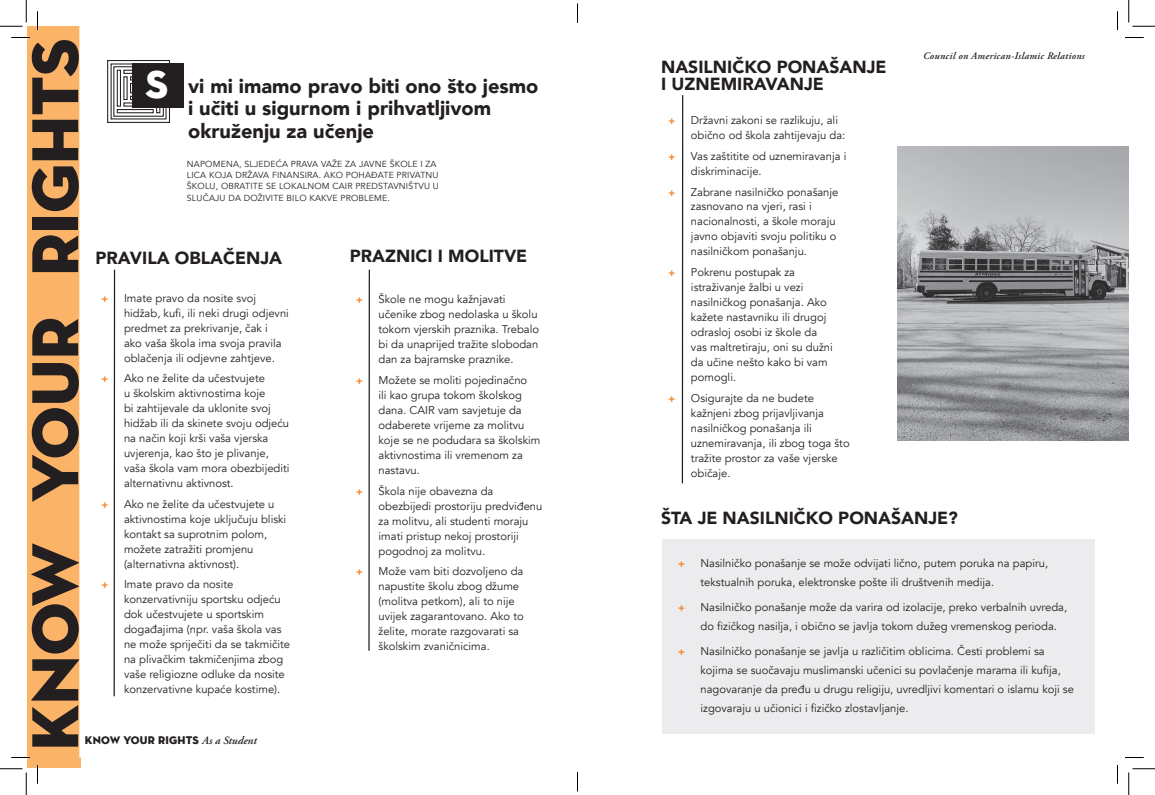
<style>
.page{position:relative;width:1155px;height:795px;background:#fff}
.page>*{position:absolute;margin:0;border:0;box-sizing:border-box;transform-origin:0 0}
.t1{font:67.5px "Neutra Disp Titling";color:#231f20}
.t2{font:40px "Neutra Disp Titling";color:#fff}
.t3{font:900 20px/22.5px "Avenir";color:#231f20}
.t4{font:900 17.5px/17.5px "Avenir";color:#231f20}
.t5{font:11.25px/15px "Avenir";color:#231f20}
.t6{font:11.25px "Neutra Disp Titling";letter-spacing:.02em;color:#231f20}
.t7{font:700 11.25px "Helvetica Neue";color:#f58320}
.t8{font:italic 600 10px "Adobe Garamond Pro";letter-spacing:.03em;color:#231f20}
.t9{font:8.75px/11.2px "Avenir";letter-spacing:.02em;color:#231f20}
.s1{font-family:"Adobe Garamond Pro";font-weight:600;font-style:italic}
</style>
<div class="page">
<div style="left:27px;top:27px;width:54px;height:741px;background:#fbb367"></div>
<svg style="left:662px;top:95px;width:466px;height:639px"></svg>
<svg style="left:107px;top:60px;width:63px;height:63px"></svg>
<div style="left:132px;top:63px;width:51px;height:45px;background:#231f20"></div>
<hr style="left:368px;top:270px;width:2px;height:381px;background:#231f20">
<div style="left:662px;top:540px;width:432px;height:194px;background:#ececee"></div>
<hr style="left:114px;top:270px;width:1px;height:426px;background:#231f20">
<hr style="left:682px;top:95px;width:1px;height:388px;background:#231f20">
<img style="left:897px;top:147px;width:231px;height:294px">
<svg style="left:11px;top:37px;width:19px;height:1px"></svg>
<svg style="left:1125px;top:37px;width:19px;height:1px"></svg>
<svg style="left:11px;top:757px;width:19px;height:1px"></svg>
<svg style="left:1125px;top:757px;width:19px;height:1px"></svg>
<svg style="left:37px;top:11px;width:1px;height:19px"></svg>
<svg style="left:37px;top:765px;width:1px;height:19px"></svg>
<svg style="left:1117px;top:11px;width:1px;height:19px"></svg>
<svg style="left:1117px;top:765px;width:1px;height:19px"></svg>
<svg style="left:0;top:0;width:27px;height:27px"></svg>
<svg style="left:0;top:769px;width:27px;height:26px"></svg>
<svg style="left:1129px;top:0;width:26px;height:27px"></svg>
<svg style="left:1129px;top:769px;width:26px;height:26px"></svg>
<svg style="left:577px;top:4px;width:1px;height:18px"></svg>
<svg style="left:577px;top:772px;width:1px;height:19px"></svg>
<h1 class="t1" style="left:13px;top:751px;width:714px;rotate:-90deg">KNOW YOUR RIGHTS</h1>
<h2 class="t2" style="left:146px;top:60px;width:24px">S</h2>
<h3 class="t3" style="left:188px;top:74px;width:352px">vi mi imamo pravo biti ono što jesmo i učiti u sigurnom i prihvatljivom okruženju za učenje</h3>
<p class="t9" style="left:187px;top:158px;width:254px">NAPOMENA, SLJEDEĆA PRAVA VAŽE ZA JAVNE ŠKOLE I ZA LICA KOJA DRŽAVA FINANSIRA. AKO POHAĐATE PRIVATNU ŠKOLU, OBRATITE SE LOKALNOM CAIR PREDSTAVNIŠTVU U SLUČAJU DA DOŽIVITE BILO KAKVE PROBLEME.</p>
<h3 class="t4" style="left:96px;top:248px;width:188px">PRAVILA OBLAČENJA</h3>
<p class="t7" style="left:102px;top:289px;width:8px">+</p>
<p class="t5" style="left:124px;top:290px;width:166px">Imate pravo da nosite svoj hidžab, kufi, ili neki drugi odjevni predmet za prekrivanje, čak i<br>ako vaša škola ima svoja pravila oblačenja ili odjevne zahtjeve.</p>
<p class="t7" style="left:102px;top:369px;width:8px">+</p>
<p class="t5" style="left:124px;top:371px;width:167px">Ako ne želite da učestvujete<br>u školskim aktivnostima koje<br>bi zahtijevale da uklonite svoj hidžab ili da skinete svoju odjeću na način koji krši vaša vjerska uvjerenja, kao što je plivanje, vaša škola vam mora obezbijediti alternativnu aktivnost.</p>
<p class="t7" style="left:102px;top:495px;width:8px">+</p>
<p class="t5" style="left:124px;top:497px;width:164px">Ako ne želite da učestvujete u aktivnostima koje uključuju bliski kontakt sa suprotnim polom, možete zatražiti promjenu (alternativna aktivnost).</p>
<p class="t7" style="left:102px;top:576px;width:8px">+</p>
<p class="t5" style="left:124px;top:577px;width:168px">Imate pravo da nosite konzervativniju sportsku odjeću dok učestvujete u sportskim događajima (npr. vaša škola vas ne može spriječiti da se takmičite na plivačkim takmičenjima zbog vaše religiozne odluke da nosite konzervativne kupaće kostime).</p>
<h3 class="t4" style="left:350px;top:247px;width:179px">PRAZNICI I MOLITVE</h3>
<p class="t7" style="left:356px;top:291px;width:8px">+</p>
<p class="t5" style="left:379px;top:292px;width:162px">Škole ne mogu kažnjavati učenike zbog nedolaska u školu tokom vjerskih praznika. Trebalo bi da unaprijed tražite slobodan dan za bajramske praznike.</p>
<p class="t7" style="left:356px;top:371px;width:8px">+</p>
<p class="t5" style="left:379px;top:373px;width:163px">Možete se moliti pojedinačno<br>ili kao grupa tokom školskog dana. CAIR vam savjetuje da odaberete vrijeme za molitvu koje se ne podudara sa školskim aktivnostima ili vremenom za nastavu.</p>
<p class="t7" style="left:356px;top:482px;width:8px">+</p>
<p class="t5" style="left:379px;top:483px;width:165px">Škola nije obavezna da obezbijedi prostoriju predviđenu za molitvu, ali studenti moraju imati pristup nekoj prostoriji pogodnoj za molitvu.</p>
<p class="t7" style="left:356px;top:562px;width:8px">+</p>
<p class="t5" style="left:379px;top:564px;width:147px">Može vam biti dozvoljeno da napustite školu zbog džume (molitva petkom), ali to nije uvijek zagarantovano. Ako to želite, morate razgovarati sa školskim zvaničnicima.</p>
<p class="t6" style="left:85px;top:733px;width:173px">KNOW YOUR RIGHTS <span class="s1">As a Student</span></p>
<h3 class="t4" style="left:661px;top:58px;width:227px">NASILNIČKO PONAŠANJE<br>I UZNEMIRAVANJE</h3>
<p class="t7" style="left:668px;top:111px;width:8px">+</p>
<p class="t5" style="left:691px;top:113px;width:156px">Državni zakoni se razlikuju, ali obično od škola zahtijevaju da:</p>
<p class="t7" style="left:668px;top:147px;width:8px">+</p>
<p class="t5" style="left:691px;top:149px;width:157px">Vas zaštitite od uznemiravanja i diskriminacije.</p>
<p class="t7" style="left:668px;top:183px;width:8px">+</p>
<p class="t5" style="left:691px;top:184px;width:149px">Zabrane nasilničko ponašanje zasnovano na vjeri, rasi i nacionalnosti, a škole moraju javno objaviti svoju politiku o nasilničkom ponašanju.</p>
<p class="t7" style="left:668px;top:263px;width:8px">+</p>
<p class="t5" style="left:691px;top:265px;width:143px">Pokrenu postupak za istraživanje žalbi u vezi nasilničkog ponašanja. Ako kažete nastavniku ili drugoj odrasloj osobi iz škole da vas maltretiraju, oni su dužni da učine nešto kako bi vam pomogli.</p>
<p class="t7" style="left:668px;top:389px;width:8px">+</p>
<p class="t5" style="left:691px;top:391px;width:160px">Osigurajte da ne budete kažnjeni zbog prijavljivanja nasilničkog ponašanja ili uznemiravanja, ili zbog toga što tražite prostor za vaše vjerske običaje.</p>
<p class="t8" style="left:923px;top:50px;width:163px">Council on American-Islamic Relations</p>
<h3 class="t4" style="left:661px;top:509px;width:298px">ŠTA JE NASILNIČKO PONAŠANJE?</h3>
<p class="t7" style="left:678px;top:554px;width:8px">+</p>
<p class="t5" style="left:701px;top:553px;width:349px;line-height:19.2px">Nasilničko ponašanje se može odvijati lično, putem poruka na papiru, tekstualnih poruka, elektronske pošte ili društvenih medija.</p>
<p class="t7" style="left:678px;top:598px;width:8px">+</p>
<p class="t5" style="left:701px;top:598px;width:368px;line-height:19.2px">Nasilničko ponašanje može da varira od izolacije, preko verbalnih uvreda, do fizičkog nasilja, i obično se javlja tokom dužeg vremenskog perioda.</p>
<p class="t7" style="left:678px;top:642px;width:8px">+</p>
<p class="t5" style="left:701px;top:642px;width:375px;line-height:19.2px">Nasilničko ponašanje se javlja u različitim oblicima. Česti problemi sa kojima se suočavaju muslimanski učenici su povlačenje marama ili kufija, nagovaranje da pređu u drugu religiju, uvredljivi komentari o islamu koji se izgovaraju u učionici i fizičko zlostavljanje.</p>
</div>
